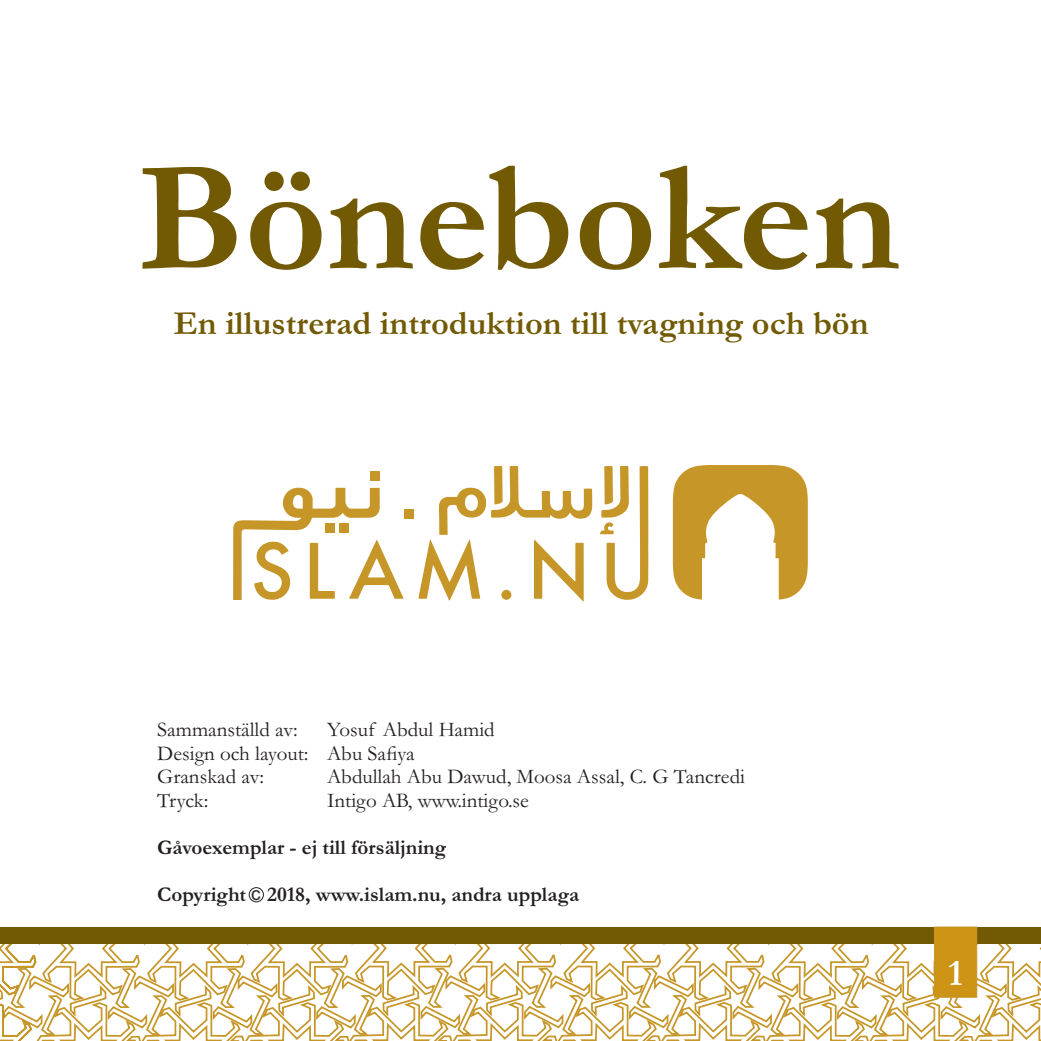
<style>
.page{position:relative;width:1041px;height:1041px;background:#fff}
.page>*{position:absolute;margin:0;border:0;box-sizing:border-box;transform-origin:0 0}
.t1{font:700 158.9px "Garamond";color:#715a03}
.t2{font:700 37.1px "Garamond";color:#fff}
.t3{font:700 34.12px "Garamond";color:#715a03}
.t4{font:21px/23.6px "Garamond";color:#231f20}
.t5{font:700 21px "Garamond";color:#231f20}
.t6{font:18.72px "Arial";color:#231f20}
</style>
<div class="page">
<svg style="left:599px;top:466px;width:49px;height:134px"></svg>
<svg style="left:418px;top:466px;width:174px;height:135px"></svg>
<svg style="left:672px;top:465px;width:135px;height:134px"></svg>
<svg style="left:233px;top:487px;width:171px;height:113px"></svg>
<div style="left:370px;top:471px;width:9px;height:10px;background:#c69628"></div>
<div style="left:404px;top:508px;width:9px;height:10px;background:#c69628"></div>
<div style="left:325px;top:524px;width:9px;height:9px;background:#c69628"></div>
<div style="left:339px;top:524px;width:9px;height:9px;background:#c69628"></div>
<svg style="left:0;top:943px;width:1040px;height:97px"></svg>
<div style="left:0;top:927px;width:1040px;height:16px;background:#715a03"></div>
<div style="left:934px;top:926px;width:42px;height:71px;background:#cc9314;border:1px solid #c69628"></div>
<div style="left:249px;top:887px;width:15px;height:15px;border:1px solid #231f20;border-radius:50%"></div>
<h1 class="t1" style="left:137px;top:164px;width:765px">Böneboken</h1>
<h3 class="t3" style="left:174px;top:311px;width:696px">En illustrerad introduktion till tvagning och bön</h3>
<p class="t4" style="left:157px;top:720px;width:153px">Sammanställd av:<br>Design och layout:<br>Granskad av:<br>Tryck:</p>
<p class="t5" style="left:157px;top:840px;width:290px">Gåvoexemplar - ej till försäljning</p>
<p class="t5" style="left:157px;top:887px;width:423px">Copyright 2018, www.islam.nu, andra upplaga</p>
<p class="t4" style="left:327px;top:720px;width:419px">Yosuf Abdul Hamid<br>Abu Safiya<br>Abdullah Abu Dawud, Moosa Assal, C. G Tancredi<br>Intigo AB, www.intigo.se</p>
<p class="t6" style="left:251px;top:886px;width:11px">c</p>
<h2 class="t2" style="left:948px;top:960px;width:16px">1</h2>
</div>
